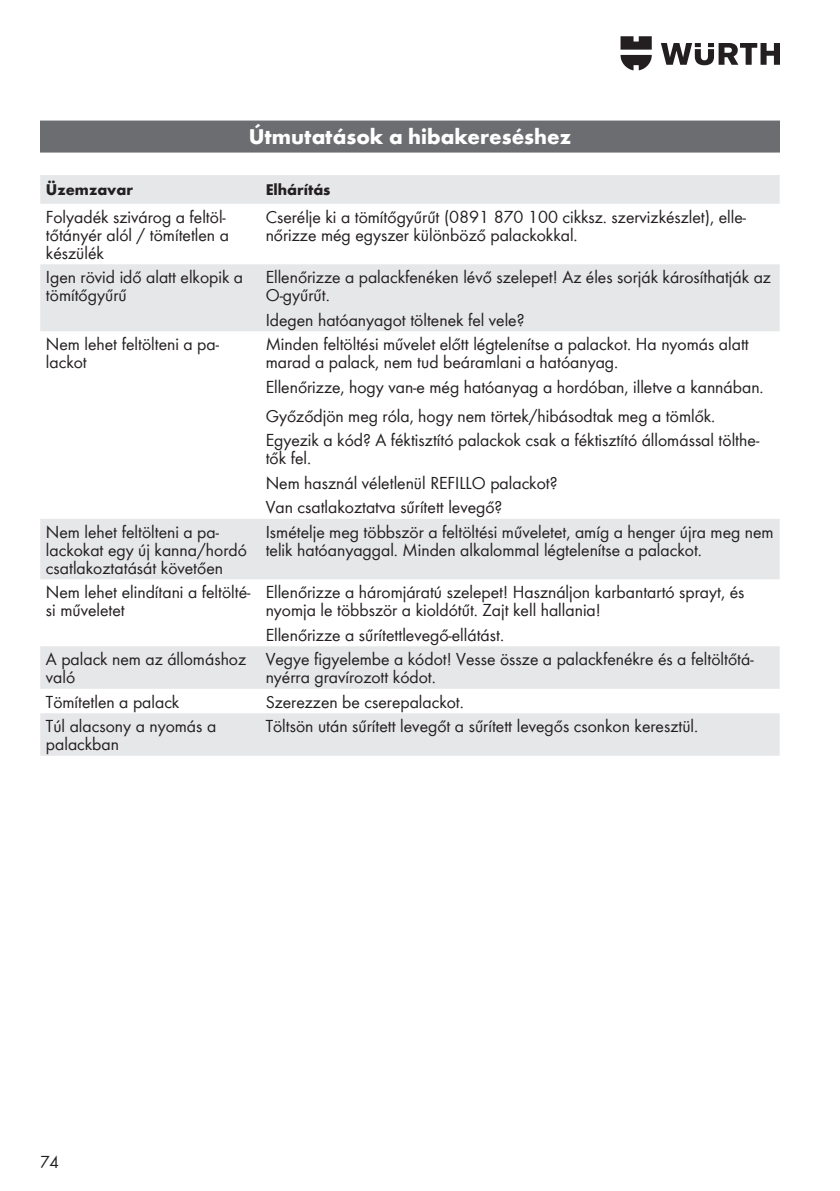
<style>
.page{position:relative;width:840px;height:1191px;background:#fff}
.page>*{position:absolute;margin:0;border:0;box-sizing:border-box;transform-origin:0 0}
.Headline_1{font:700 22px "Wuerth";color:#fff}
.Tabelle{font:18px/18px "Wuerth Global";color:#231f20}
.Tabelle-2{font:18px "Wuerth Global";color:#231f20;scale:.95 1}
.Tabelle_fett{font:700 16px "Wuerth Global";color:#231f20}
</style>
<div class="page">
<svg style="left:661px;top:43px;width:118px;height:22px"></svg>
<svg style="left:620px;top:36px;width:31px;height:34px"></svg>
<div style="left:40px;top:121px;width:739px;height:32px;background:#6c6d70"></div>
<div style="left:40px;top:175px;width:739px;height:29px;background:#e6e7e9"></div>
<div style="left:40px;top:264px;width:739px;height:67px;background:#e6e7e9"></div>
<div style="left:40px;top:519px;width:739px;height:60px;background:#e6e7e9"></div>
<div style="left:40px;top:646px;width:739px;height:43px;background:#e6e7e9"></div>
<div style="left:40px;top:713px;width:739px;height:43px;background:#e6e7e9"></div>
<p class="Headline_1" style="left:248px;top:121px;width:324px">Útmutatások a hibakereséshez</p>
<p class="Tabelle_fett" style="left:46px;top:180px;width:89px">Üzemzavar</p>
<p class="Tabelle_fett" style="left:265px;top:180px;width:66px">Elhárítás</p>
<p class="Tabelle" style="left:46px;top:207px;width:184px">Folyadék szivárog a feltöl&shy;tőtányér alól / tömítetlen a készülék</p>
<p class="Tabelle" style="left:265px;top:207px;width:481px">Cserélje ki a tömítőgyűrűt (0891 870 100 cikksz. szervizkészlet), elle&shy;nőrizze még egyszer különböző palackokkal.</p>
<p class="Tabelle" style="left:46px;top:268px;width:199px">Igen rövid idő alatt elkopik a tömítőgyűrű</p>
<p class="Tabelle" style="left:265px;top:268px;width:506px">Ellenőrizze a palackfenéken lévő szelepet! Az éles sorják károsíthatják az<br>O-gyűrűt.</p>
<p class="Tabelle" style="left:265px;top:310px;width:260px">Idegen hatóanyagot töltenek fel vele?</p>
<p class="Tabelle" style="left:46px;top:335px;width:174px">Nem lehet feltölteni a pa&shy;lackot</p>
<p class="Tabelle" style="left:265px;top:335px;width:484px">Minden feltöltési művelet előtt légtelenítse a palackot. Ha nyomás alatt marad a palack, nem tud beáramlani a hatóanyag.</p>
<p class="Tabelle" style="left:265px;top:377px;width:499px">Ellenőrizze, hogy van-e még hatóanyag a hordóban, illetve a kannában.</p>
<p class="Tabelle" style="left:265px;top:406px;width:451px">Győződjön meg róla, hogy nem törtek/hibásodtak meg a tömlők.</p>
<p class="Tabelle" style="left:265px;top:431px;width:495px">Egyezik a kód? A féktisztító palackok csak a féktisztító állomással tölthe&shy;tők fel.</p>
<p class="Tabelle" style="left:265px;top:473px;width:293px">Nem használ véletlenül REFILLO palackot?</p>
<p class="Tabelle" style="left:265px;top:498px;width:238px">Van csatlakoztatva sűrített levegő?</p>
<p class="Tabelle" style="left:46px;top:522px;width:202px">Nem lehet feltölteni a pa&shy;lackokat egy új kanna/hordó csatlakoztatását követően</p>
<p class="Tabelle" style="left:265px;top:522px;width:509px">Ismételje meg többször a feltöltési műveletet, amíg a henger újra meg nem telik hatóanyaggal. Minden alkalommal légtelenítse a palackot.</p>
<p class="Tabelle" style="left:46px;top:583px;width:206px">Nem lehet elindítani a feltölté&shy;si műveletet</p>
<p class="Tabelle" style="left:265px;top:583px;width:480px">Ellenőrizze a háromjáratú szelepet! Használjon karbantartó sprayt, és nyomja le többször a kioldótűt. Zajt kell hallania!</p>
<p class="Tabelle" style="left:265px;top:625px;width:240px">Ellenőrizze a sűrítettlevegő-ellátást.</p>
<p class="Tabelle" style="left:46px;top:650px;width:202px">A palack nem az állomáshoz való</p>
<p class="Tabelle" style="left:265px;top:650px;width:489px">Vegye figyelembe a kódot! Vesse össze a palackfenékre és a feltöltőtá&shy;nyérra gravírozott kódot.</p>
<p class="Tabelle" style="left:46px;top:692px;width:135px">Tömítetlen a palack</p>
<p class="Tabelle" style="left:265px;top:692px;width:200px">Szerezzen be cserepalackot.</p>
<p class="Tabelle" style="left:46px;top:717px;width:172px">Túl alacsony a nyomás a palackban</p>
<p class="Tabelle" style="left:265px;top:717px;width:434px">Töltsön után sűrített levegőt a sűrített levegős csonkon keresztül.</p>
<p class="Tabelle-2" style="left:40px;top:1151px;width:21px">74</p>
</div>
